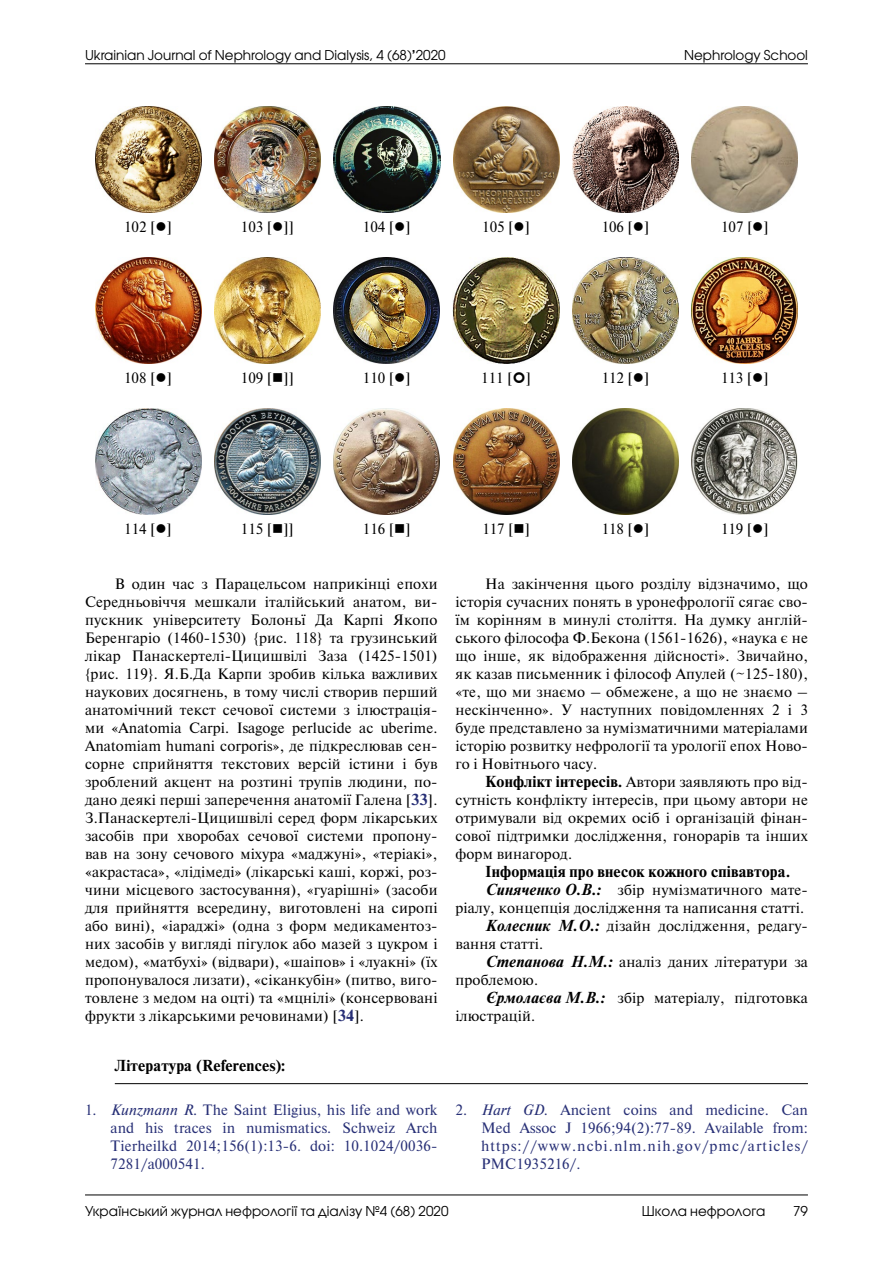
<style>
.page{position:relative;width:893px;height:1263px;background:#fff}
.page>*{position:absolute;margin:0;border:0;box-sizing:border-box;transform-origin:0 0}
.t1{font:15px/18px "Newton C";letter-spacing:.01em;color:#000;text-align:justify}
.t2{font:15px/18px "Newton C";letter-spacing:.01em;color:#272f76;text-align:justify}
.t3{font:700 15px "Newton C";letter-spacing:.01em;color:#000}
.t4{font:13.5px "Avant Garde Gothic C";color:#000}
.s1{font-weight:700}
.s2{font-weight:700;color:#272f76}
.s3{font-weight:700;font-style:italic}
.s4{font-style:italic}
</style>
<div class="page">
<hr style="left:85px;top:1194px;width:723px;height:1px;background:#000">
<hr style="left:85px;top:63px;width:723px;height:1px;background:#000">
<img style="left:95px;top:106px;width:106px;height:107px">
<img style="left:214px;top:106px;width:107px;height:107px">
<img style="left:334px;top:106px;width:106px;height:107px">
<img style="left:453px;top:106px;width:106px;height:107px">
<img style="left:572px;top:106px;width:106px;height:107px">
<img style="left:692px;top:106px;width:106px;height:107px">
<img style="left:95px;top:258px;width:106px;height:106px">
<img style="left:214px;top:258px;width:107px;height:106px">
<img style="left:334px;top:258px;width:106px;height:106px">
<img style="left:453px;top:257px;width:106px;height:107px">
<img style="left:572px;top:258px;width:106px;height:106px">
<img style="left:692px;top:258px;width:106px;height:106px">
<img style="left:95px;top:409px;width:106px;height:106px">
<img style="left:214px;top:409px;width:107px;height:106px">
<img style="left:334px;top:409px;width:106px;height:106px">
<img style="left:453px;top:409px;width:106px;height:106px">
<img style="left:572px;top:409px;width:106px;height:106px">
<img style="left:691px;top:409px;width:107px;height:106px">
<hr style="left:115px;top:1083px;width:693px;height:1px;background:#000">
<p class="t4" style="left:85px;top:47px;width:362px">Ukrainian Journal of Nephrology and Dialysis, 4 (68)<span class="s1">’</span>2020</p>
<p class="t4" style="left:684px;top:47px;width:125px">Nephrology School</p>
<p class="t1" style="left:124px;top:218px;width:49px">102 [●]</p>
<p class="t1" style="left:241px;top:218px;width:55px">103 [●]]</p>
<p class="t1" style="left:363px;top:218px;width:49px">104 [●]</p>
<p class="t1" style="left:482px;top:218px;width:49px">105 [●]</p>
<p class="t1" style="left:602px;top:218px;width:49px">106 [●]</p>
<p class="t1" style="left:721px;top:218px;width:49px">107 [●]</p>
<p class="t1" style="left:124px;top:369px;width:49px">108 [●]</p>
<p class="t1" style="left:241px;top:369px;width:54px">109 [■]]</p>
<p class="t1" style="left:363px;top:369px;width:49px">110 [●]</p>
<p class="t1" style="left:481px;top:369px;width:51px">111 [ ]</p>
<p class="t1" style="left:602px;top:369px;width:49px">112 [●]</p>
<p class="t1" style="left:721px;top:369px;width:49px">113 [●]</p>
<p class="t1" style="left:124px;top:520px;width:49px">114 [●]</p>
<p class="t1" style="left:241px;top:520px;width:54px">115 [■]]</p>
<p class="t1" style="left:363px;top:520px;width:49px">116 [■]</p>
<p class="t1" style="left:482px;top:520px;width:49px">117 [■]</p>
<p class="t1" style="left:602px;top:520px;width:49px">118 [●]</p>
<p class="t1" style="left:721px;top:520px;width:49px">119 [●]</p>
<p class="t1" style="left:85px;top:575px;width:354px;text-indent:30px">В один час з Парацельсом наприкінці епохи Середньовіччя мешкали італійський анатом, ви&shy;пускник університету Болоньї Да Карпі Якопо Беренгаріо (1460-1530) {рис. 118} та грузинський лікар Панаскертелі-Цицишвілі Заза (1425-1501) {рис. 119}. Я.Б.Да Карпи зробив кілька важливих наукових досягнень, в тому числі створив перший анатомічний текст сечової системи з ілюстрація&shy;ми «Anatomia Carpi. Isagoge perlucide ac uberime.<br>Anatomiam humani corporis», де підкреслював сен&shy;сорне сприйняття текстових версій істини і був зроблений акцент на розтині трупів людини, по&shy;дано деякі перші заперечення анатомії Галена [<span class="s2">33</span>].<br>З.Панаскертелі-Цицишвілі серед форм лікарських засобів при хворобах сечової системи пропону&shy;вав на зону сечового міхура «маджуні», «теріакі», «акрастаса», «лідімеді» (лікарські каші, коржі, роз&shy;чини місцевого застосування), «гуарішні» (засоби для прийняття всередину, виготовлені на сиропі або вині), «іараджі» (одна з форм медикаментоз&shy;них засобів у вигляді пігулок або мазей з цукром і медом), «матбухі» (відвари), «шаіпов» і «луакні» (їх пропонувалося лизати), «сіканкубін» (питво, виго&shy;товлене з медом на оцті) та «мцнілі» (консервовані фрукти з лікарськими речовинами) [<span class="s2">34</span>].</p>
<p class="t1" style="left:455px;top:575px;width:354px;text-indent:30px">На закінчення цього розділу відзначимо, що історія сучасних понять в уронефрології сягає сво&shy;їм корінням в минулі століття. На думку англій&shy;ського філософа Ф.Бекона (1561-1626), «наука є не що інше, як відображення дійсності». Звичайно, як казав письменник і філософ Апулей (~125-180), «те, що ми знаємо – обмежене, а що не знаємо – нескінченно». У наступних повідомленнях 2 і 3 буде представлено за нумізматичними матеріалами історію розвитку нефрології та урології епох Ново&shy;го і Новітнього часу.</p>
<p class="t1" style="left:455px;top:773px;width:354px;text-indent:30px"><span class="s1">Конфлікт інтересів.</span> Автори заявляють про від&shy;сутність конфлікту інтересів, при цьому автори не отримували від окремих осіб і організацій фінан&shy;сової підтримки дослідження, гонорарів та інших форм винагород.</p>
<p class="t3" style="left:485px;top:863px;width:307px">Інформація про внесок кожного співавтора.</p>
<p class="t1" style="left:485px;top:881px;width:324px"><span class="s3">Синяченко О.В.:</span> збір нумізматичного мате-</p>
<p class="t1" style="left:455px;top:899px;width:350px">ріалу, концепція дослідження та написання статті.</p>
<p class="t1" style="left:485px;top:917px;width:324px"><span class="s3">Колесник М.О.:</span> дізайн дослідження, редагу-</p>
<p class="t1" style="left:455px;top:935px;width:89px">вання статті.</p>
<p class="t1" style="left:485px;top:953px;width:324px"><span class="s3">Степанова Н.М.:</span> аналіз даних літератури за</p>
<p class="t1" style="left:455px;top:971px;width:84px">проблемою.</p>
<p class="t1" style="left:485px;top:989px;width:324px"><span class="s3">Єрмолаєва М.В.:</span> збір матеріалу, підготовка</p>
<p class="t1" style="left:455px;top:1007px;width:81px">ілюстрацій.</p>
<p class="t3" style="left:115px;top:1056px;width:172px">Література (References):</p>
<p class="t2" style="left:111px;top:1101px;width:328px;text-indent:-26px">1. <span class="s4">Kunzmann R.</span> The Saint Eligius, his life and work and his traces in numismatics. Schweiz Arch Tierheilkd 2014;156(1):13-6. doi: 10.1024/0036- 7281/a000541.</p>
<p class="t2" style="left:481px;top:1101px;width:328px;text-indent:-26px">2. <span class="s4">Hart GD.</span> Ancient coins and medicine. Can Med Assoc J 1966;94(2):77-89. Available from: https://www.ncbi.nlm.nih.gov/pmc/articles/ PMC1935216/.</p>
<p class="t4" style="left:85px;top:1203px;width:365px">Український журнал нефрології та діалізу №4 (68) 2020</p>
<p class="t4" style="left:642px;top:1203px;width:125px">Школа нефролога</p>
<p class="t4" style="left:793px;top:1203px;width:16px">79</p>
</div>
